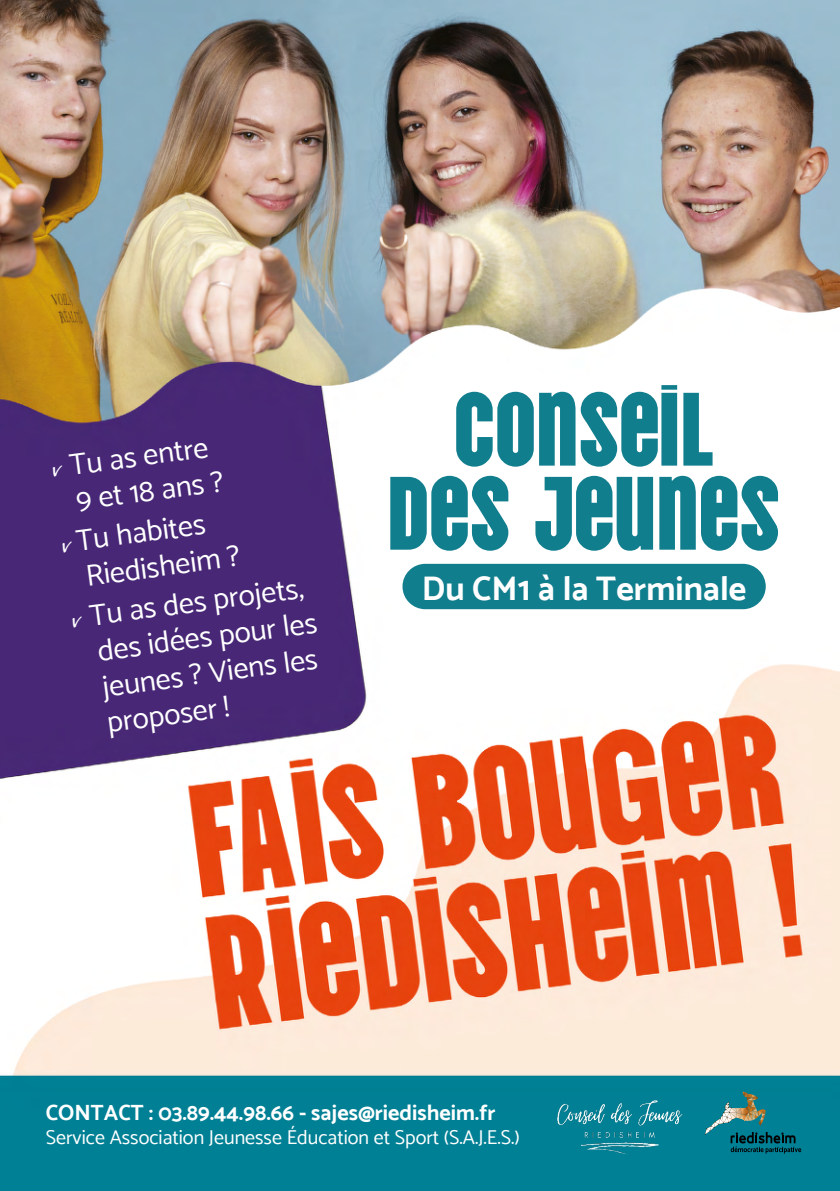
<style>
.page{position:relative;width:840px;height:1191px;background:#fff}
.page>*{position:absolute;margin:0;border:0;box-sizing:border-box;transform-origin:0 0}
.t1{font:104px/84px "Vina Sans";letter-spacing:-.02em;color:#117e8e;text-align:center}
.t2{font:700 34px "Catamaran";color:#fff}
.t3{font:30px/35.8px "Catamaran";color:#fff}
.t4{font:700 22px "Catamaran";color:#fff}
.t5{font:20px "Catamaran";color:#fff}
.s1{font-family:"Caliban Std"}
</style>
<div class="page">
<img style="left:0;top:0;width:839px;height:1191px">
<svg style="left:704px;top:1091px;width:96px;height:62px;background:#187a85"></svg>
<img style="left:556px;top:1078px;width:129px;height:87px">
<div style="left:402px;top:564px;width:363px;height:45px;background:#117e8e;border-radius:23px"></div>
<p class="t3" style="left:69px;top:447px;width:150px;text-indent:-21px;rotate:-8deg"><span class="s1">v</span> Tu as entre<br>9 et 18 ans ?</p>
<p class="t3" style="left:79px;top:522px;width:156px;text-indent:-21px;rotate:-8deg"><span class="s1">v</span> Tu habites<br>Riedisheim ?</p>
<p class="t3" style="left:90px;top:598px;width:223px;text-indent:-22px;rotate:-8deg"><span class="s1">v</span> Tu as des projets, des idées pour les jeunes ? Viens les proposer !</p>
<h1 class="t1" style="left:387px;top:379px;width:395px">CONSEIL<br>DES JEUNES</h1>
<p class="t2" style="left:421px;top:568px;width:326px">Du CM1 à la Terminale</p>
<p class="t4" style="left:46px;top:1099px;width:451px">CONTACT : 03.89.44.98.66 - sajes@riedisheim.fr</p>
<p class="t5" style="left:46px;top:1125px;width:475px">Service Association Jeunesse Éducation et Sport (S.A.J.E.S.)</p>
</div>
